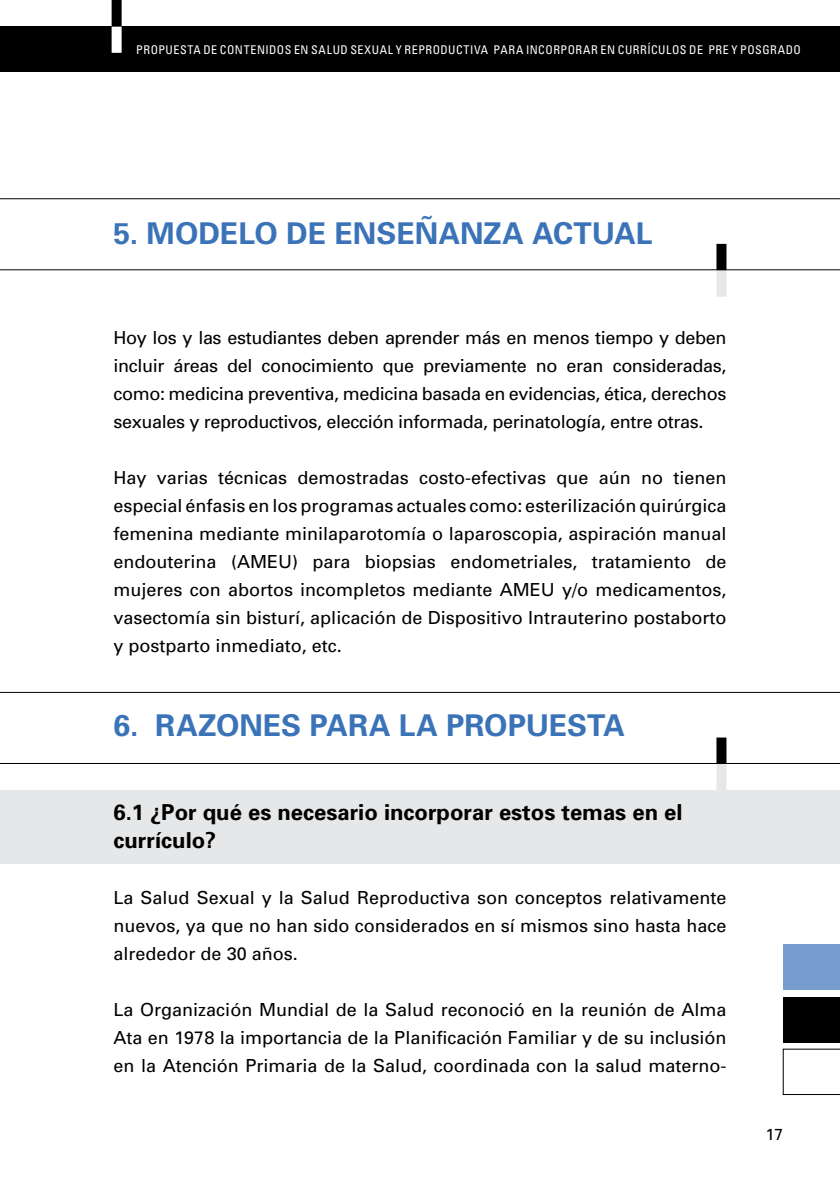
<style>
.page{position:relative;width:840px;height:1191px;background:#fff}
.page>*{position:absolute;margin:0;border:0;box-sizing:border-box;transform-origin:0 0}
.t1{font:700 30px "Univers";color:#3b73b9}
.t2{font:700 22px/28px "Univers";color:#000}
.t3{font:18px/28px "Univers";color:#000;text-align:justify}
.t4{font:16px "Univers";color:#000}
.t5{font:condensed 12px "Univers";letter-spacing:.045em;color:#fff}
</style>
<div class="page">
<div style="left:0;top:26px;width:839px;height:46px;background:#000"></div>
<div style="left:111px;top:26px;width:10px;height:27px;background:#fff"></div>
<div style="left:111px;top:0;width:10px;height:26px;background:#000"></div>
<div style="left:782px;top:944px;width:57px;height:45px;background:#769dce"></div>
<div style="left:782px;top:997px;width:57px;height:45px;background:#000"></div>
<svg style="left:782px;top:1049px;width:57px;height:45px"></svg>
<div style="left:0;top:789px;width:839px;height:74px;background:#e6e7e8"></div>
<hr style="left:0;top:763px;width:839px;height:1px;background:#000">
<hr style="left:0;top:692px;width:839px;height:1px;background:#000">
<hr style="left:0;top:269px;width:839px;height:1px;background:#000">
<hr style="left:0;top:198px;width:839px;height:1px;background:#000">
<div style="left:716px;top:764px;width:10px;height:26px;background:#e6e7e8"></div>
<div style="left:716px;top:737px;width:10px;height:27px;background:#000"></div>
<div style="left:716px;top:270px;width:10px;height:27px;background:#e6e7e8"></div>
<div style="left:716px;top:244px;width:10px;height:26px;background:#000"></div>
<p class="t5" style="left:136px;top:42px;width:666px">PROPUESTA DE CONTENIDOS EN SALUD SEXUAL Y REPRODUCTIVA PARA INCORPORAR EN CURRÍCULOS DE PRE Y POSGRADO</p>
<h1 class="t1" style="left:113px;top:214px;width:540px">5. MODELO DE ENSEÑANZA ACTUAL</h1>
<p class="t3" style="left:113px;top:323px;width:614px">Hoy los y las estudiantes deben aprender más en menos tiempo y deben incluir áreas del conocimiento que previamente no eran consideradas, como: medicina preventiva, medicina basada en evidencias, ética, derechos sexuales y reproductivos, elección informada, perinatología, entre otras.</p>
<p class="t3" style="left:113px;top:463px;width:614px">Hay varias técnicas demostradas costo-efectivas que aún no tienen especial énfasis en los programas actuales como: esterilización quirúrgica femenina mediante minilaparotomía o laparoscopia, aspiración manual endouterina (AMEU) para biopsias endometriales, tratamiento de mujeres con abortos incompletos mediante AMEU y/o medicamentos, vasectomía sin bisturí, aplicación de Dispositivo Intrauterino postaborto y postparto inmediato, etc.</p>
<h1 class="t1" style="left:113px;top:706px;width:512px">6. RAZONES PARA LA PROPUESTA</h1>
<p class="t2" style="left:113px;top:797px;width:570px">6.1 ¿Por qué es necesario incorporar estos temas en el currículo?</p>
<p class="t3" style="left:113px;top:883px;width:614px">La Salud Sexual y la Salud Reproductiva son conceptos relativamente nuevos, ya que no han sido considerados en sí mismos sino hasta hace alrededor de 30 años.</p>
<p class="t3" style="left:113px;top:995px;width:614px">La Organización Mundial de la Salud reconoció en la reunión de Alma Ata en 1978 la importancia de la Planificación Familiar y de su inclusión en la Atención Primaria de la Salud, coordinada con la salud materno-</p>
<p class="t4" style="left:765px;top:1124px;width:19px">17</p>
</div>
